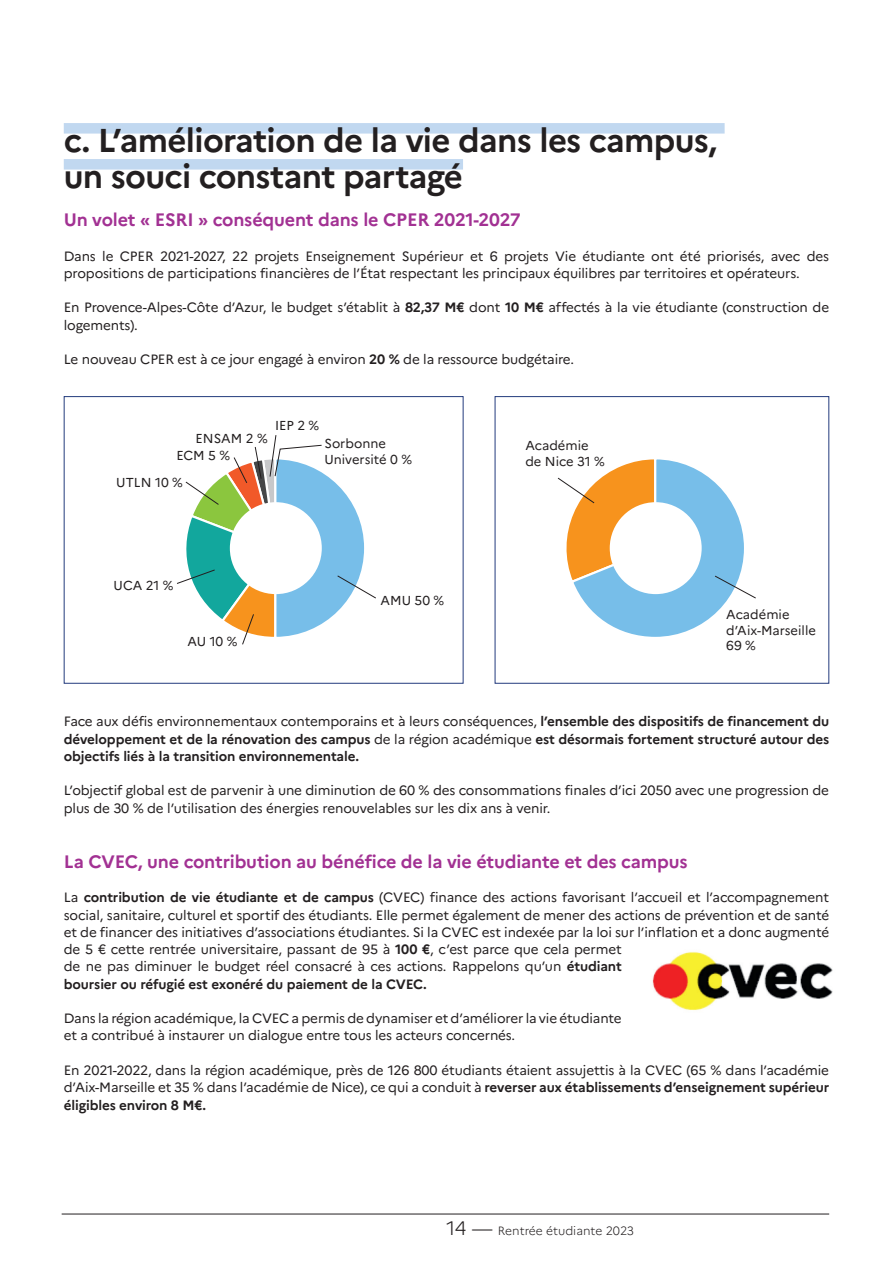
<style>
.page{position:relative;width:893px;height:1263px;background:#fff}
.page>*{position:absolute;margin:0;border:0;box-sizing:border-box;transform-origin:0 0}
.t1{font:700 33px/36px "Marianne";letter-spacing:-.02em;color:#231f20}
.t2{font:700 18px "Marianne";letter-spacing:-.01em;color:#a23193}
.t3{font:13.5px/17.2px "Marianne";letter-spacing:-.01em;color:#231f20}
.t4{font:700 13.5px/17.2px "Marianne";letter-spacing:-.01em;color:#231f20;text-align:justify}
.t5{font:12.9px/15.6px "Marianne";color:#231f20}
.t6{font:300 12px "Marianne";color:#231f20}
.s1{font-weight:700}
.s2{font-weight:400}
.s3{font-size:19.5px}
</style>
<div class="page">
<div style="left:64px;top:123px;width:661px;height:11px;background:#c1d8f0"></div>
<div style="left:64px;top:159px;width:399px;height:11px;background:#c1d8f0"></div>
<img style="left:652px;top:952px;width:181px;height:58px">
<svg style="left:557px;top:459px;width:199px;height:178px"></svg>
<div style="left:495px;top:396px;width:334px;height:288px;border:1px solid #233b7d"></div>
<svg style="left:177px;top:435px;width:199px;height:210px"></svg>
<div style="left:64px;top:396px;width:399px;height:288px;border:1px solid #233b7d"></div>
<hr style="left:62px;top:1214px;width:767px;height:1px;background:#231f20">
<h1 class="t1" style="left:64px;top:123px;width:655px">c. L’amélioration de la vie dans les campus, un souci constant partagé</h1>
<h2 class="t2" style="left:64px;top:209px;width:458px">Un volet « ESRI » conséquent dans le CPER 2021-2027</h2>
<p class="t3" style="left:64px;top:247px;width:767px">Dans le CPER 2021-2027, 22 projets Enseignement Supérieur et 6 projets Vie étudiante ont été priorisés, avec des propositions de participations financières de l’État respectant les principaux équilibres par territoires et opérateurs.</p>
<p class="t3" style="left:64px;top:299px;width:767px">En Provence-Alpes-Côte d’Azur, le budget s’établit à <span class="s1">82,37 M€</span> dont <span class="s1">10 M€</span> affectés à la vie étudiante (construction de logements).</p>
<p class="t3" style="left:64px;top:351px;width:512px">Le nouveau CPER est à ce jour engagé à environ <span class="s1">20 %</span> de la ressource budgétaire.</p>
<p class="t5" style="left:196px;top:430px;width:74px">ENSAM 2 %</p>
<p class="t5" style="left:176px;top:448px;width:55px">ECM 5 %</p>
<p class="t5" style="left:116px;top:475px;width:68px">UTLN 10 %</p>
<p class="t5" style="left:275px;top:418px;width:46px">IEP 2 %</p>
<p class="t5" style="left:324px;top:436px;width:89px">Sorbonne<br>Université 0 %</p>
<p class="t5" style="left:114px;top:577px;width:62px">UCA 21 %</p>
<p class="t5" style="left:187px;top:634px;width:52px">AU 10 %</p>
<p class="t5" style="left:381px;top:593px;width:65px">AMU 50 %</p>
<p class="t5" style="left:525px;top:438px;width:81px">Académie de Nice 31 %</p>
<p class="t5" style="left:726px;top:607px;width:91px">Académie d’Aix-Marseille<br>69 %</p>
<p class="t4" style="left:64px;top:713px;width:767px"><span class="s2">Face aux défis environnementaux contemporains et à leurs conséquences,</span> l’ensemble des dispositifs de financement du développement et de la rénovation des campus <span class="s2">de la région académique</span> est désormais fortement structuré autour des objectifs liés à la transition environnementale.</p>
<p class="t3" style="left:64px;top:782px;width:767px">L’objectif global est de parvenir à une diminution de 60 % des consommations finales d’ici 2050 avec une progression de plus de 30 % de l’utilisation des énergies renouvelables sur les dix ans à venir.</p>
<h2 class="t2" style="left:64px;top:851px;width:625px">La CVEC, une contribution au bénéfice de la vie étudiante et des campus</h2>
<p class="t3" style="left:64px;top:889px;width:767px">La <span class="s1">contribution de vie étudiante et de campus</span> (CVEC) finance des actions favorisant l’accueil et l’accompagnement social, sanitaire, culturel et sportif des étudiants. Elle permet également de mener des actions de prévention et de santé et de financer des initiatives d’associations étudiantes. Si la CVEC est indexée par la loi sur l’inflation et a donc augmenté de 5 € cette rentrée universitaire, passant de 95 à <span class="s1">100 €</span>, c’est parce que cela permet<br>de ne pas diminuer le budget réel consacré à ces actions. Rappelons qu’un <span class="s1">étudiant<br>boursier ou réfugié est exonéré du paiement de la CVEC.</span></p>
<p class="t3" style="left:64px;top:1010px;width:559px">Dans la région académique, la CVEC a permis de dynamiser et d’améliorer la vie étudiante et a contribué à instaurer un dialogue entre tous les acteurs concernés.</p>
<p class="t3" style="left:64px;top:1061px;width:767px;text-align:justify">En 2021-2022, dans la région académique, près de 126 800 étudiants étaient assujettis à la CVEC (65 % dans l’académie d’Aix-Marseille et 35 % dans l’académie de Nice), ce qui a conduit à <span class="s1">reverser aux établissements d’enseignement supérieur éligibles environ 8 M€.</span></p>
<p class="t6" style="left:446px;top:1223px;width:189px"><span class="s3">14 —</span> Rentrée étudiante 2023</p>
</div>
